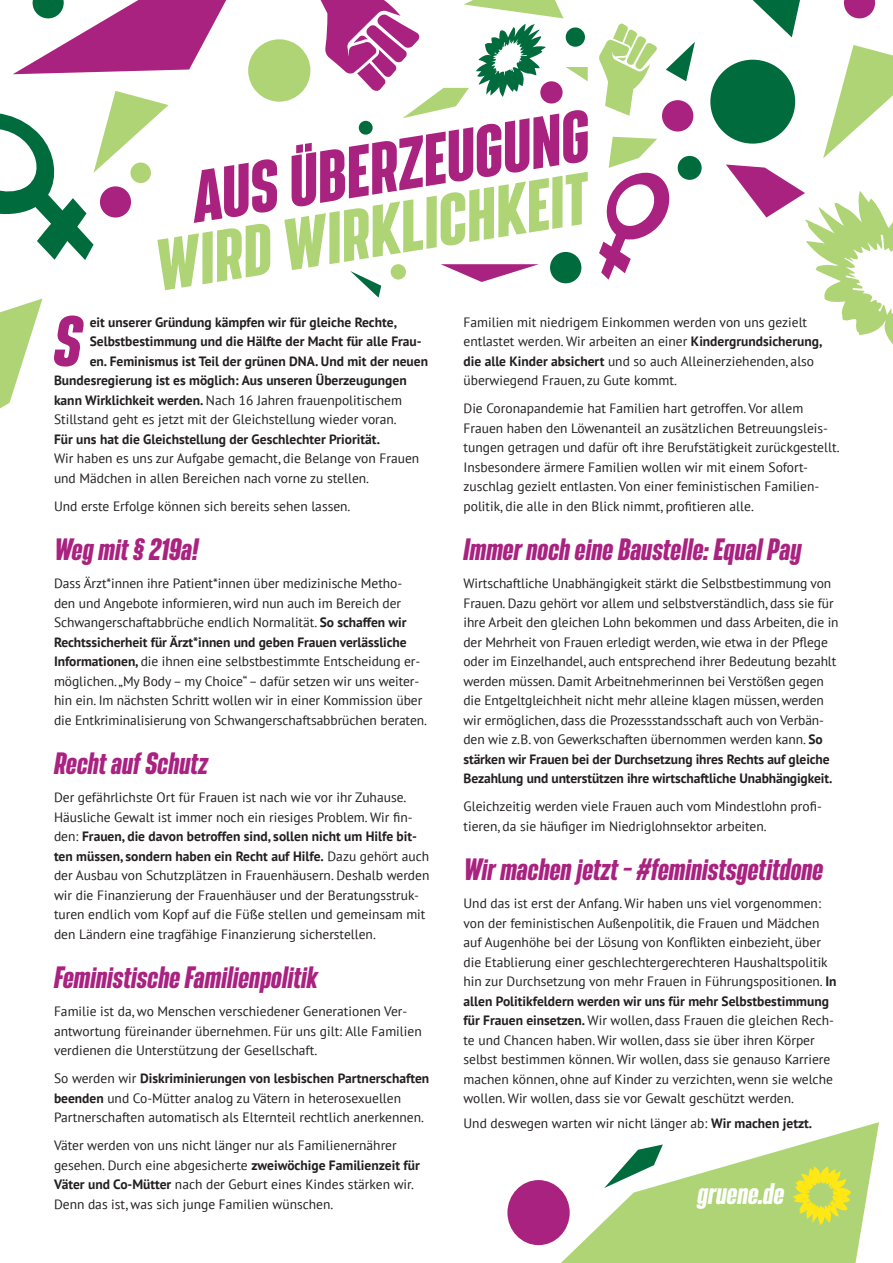
<style>
.page{position:relative;width:893px;height:1263px;background:#fff}
.page>*{position:absolute;margin:0;border:0;box-sizing:border-box;transform-origin:0 0}
.t1{font:italic 700 62.25px "Bereit";color:#a92280}
.t2{font:italic 700 27px "Bereit";color:#a92280}
.t3{font:italic 700 26.25px "Bereit";color:#fff}
.t4{font:13.5px/19.5px "PT Sans";color:#231f20}
.t5{font:700 13.5px "PT Sans";color:#231f20}
.s1{font-weight:700}
</style>
<div class="page">
<div style="left:678px;top:156px;width:24px;height:24px;background:#006b3d;border-radius:50%"></div>
<div style="left:662px;top:100px;width:31px;height:32px;background:#a92280;border-radius:50%"></div>
<svg style="left:666px;top:42px;width:29px;height:39px"></svg>
<svg style="left:599px;top:137px;width:71px;height:143px"></svg>
<svg style="left:599px;top:23px;width:58px;height:93px"></svg>
<div style="left:248px;top:39px;width:62px;height:63px;background:#aed475;border-radius:50%"></div>
<svg style="left:844px;top:0;width:31px;height:18px"></svg>
<div style="left:507px;top:1180px;width:63px;height:65px;background:#a92280;border-radius:50%"></div>
<svg style="left:13px;top:0;width:213px;height:74px"></svg>
<div style="left:710px;top:60px;width:85px;height:84px;background:#006b3d;border-radius:50%"></div>
<svg style="left:0;top:91px;width:277px;height:199px"></svg>
<svg style="left:823px;top:45px;width:70px;height:113px"></svg>
<svg style="left:284px;top:0;width:304px;height:298px"></svg>
<svg style="left:726px;top:165px;width:167px;height:180px"></svg>
<svg style="left:0;top:298px;width:43px;height:110px"></svg>
<svg style="left:753px;top:0;width:47px;height:37px"></svg>
<svg style="left:561px;top:1122px;width:318px;height:141px"></svg>
<h1 class="t1" style="left:54px;top:304px;width:30px">S</h1>
<p class="t5" style="left:90px;top:313px;width:309px">eit unserer Gründung kämpfen wir für gleiche Rechte,</p>
<p class="t5" style="left:90px;top:333px;width:334px">Selbstbestimmung und die Hälfte der Macht für alle Frau-</p>
<p class="t5" style="left:90px;top:352px;width:340px">en. Feminismus ist Teil der grünen DNA. Und mit der neuen</p>
<p class="t5" style="left:54px;top:372px;width:354px">Bundesregierung ist es möglich: Aus unseren Überzeugungen</p>
<p class="t4" style="left:54px;top:390px;width:349px"><span class="s1">kann Wirklichkeit werden.</span> Nach 16 Jahren frauenpolitischem</p>
<p class="t4" style="left:54px;top:410px;width:344px">Stillstand geht es jetzt mit der Gleichstellung wieder voran.</p>
<p class="t5" style="left:54px;top:430px;width:328px">Für uns hat die Gleichstellung der Geschlechter Priorität.</p>
<p class="t4" style="left:54px;top:449px;width:367px">Wir haben es uns zur Aufgabe gemacht, die Belange von Frauen und Mädchen in allen Bereichen nach vorne zu stellen.</p>
<p class="t4" style="left:54px;top:496px;width:298px">Und erste Erfolge können sich bereits sehen lassen.</p>
<h2 class="t2" style="left:54px;top:533px;width:146px">Weg mit § 219a!</h2>
<p class="t4" style="left:54px;top:574px;width:374px">Dass Ärzt*innen ihre Patient*innen über medizinische Metho-<br>den und Angebote informieren, wird nun auch im Bereich der Schwangerschaftabbrüche endlich Normalität. <span class="s1">So schaffen wir Rechtssicherheit für Ärzt*innen und geben Frauen verlässliche Informationen,</span> die ihnen eine selbstbestimmte Entscheidung er&shy;möglichen. „My Body – my Choice“ – dafür setzen wir uns weiter&shy;hin ein. Im nächsten Schritt wollen wir in einer Kommission über die Entkriminalisierung von Schwangerschaftsabbrüchen beraten.</p>
<h2 class="t2" style="left:54px;top:747px;width:155px">Recht auf Schutz</h2>
<p class="t4" style="left:54px;top:787px;width:377px">Der gefährlichste Ort für Frauen ist nach wie vor ihr Zuhause.<br>Häusliche Gewalt ist immer noch ein riesiges Problem. Wir fin&shy;den: <span class="s1">Frauen, die davon betroffen sind, sollen nicht um Hilfe bit&shy;ten müssen, sondern haben ein Recht auf Hilfe.</span> Dazu gehört auch der Ausbau von Schutzplätzen in Frauenhäusern. Deshalb werden wir die Finanzierung der Frauenhäuser und der Beratungsstruk&shy;turen endlich vom Kopf auf die Füße stellen und gemeinsam mit den Ländern eine tragfähige Finanzierung sicherstellen.</p>
<h2 class="t2" style="left:54px;top:961px;width:266px">Feministische Familienpolitik</h2>
<p class="t4" style="left:54px;top:1001px;width:369px">Familie ist da, wo Menschen verschiedener Generationen Ver&shy;antwortung füreinander übernehmen. Für uns gilt: Alle Familien verdienen die Unterstützung der Gesellschaft.</p>
<p class="t4" style="left:54px;top:1068px;width:377px">So werden wir <span class="s1">Diskriminierungen von lesbischen Partnerschaften beenden</span> und Co-Mütter analog zu Vätern in heterosexuellen<br>Partnerschaften automatisch als Elternteil rechtlich anerkennen.</p>
<p class="t4" style="left:54px;top:1135px;width:367px">Väter werden von uns nicht länger nur als Familienernährer gesehen. Durch eine abgesicherte <span class="s1">zweiwöchige Familienzeit für Väter und Co-Mütter</span> nach der Geburt eines Kindes stärken wir.<br>Denn das ist, was sich junge Familien wünschen.</p>
<p class="t4" style="left:463px;top:312px;width:360px">Familien mit niedrigem Einkommen werden von uns gezielt entlastet werden. Wir arbeiten an einer <span class="s1">Kindergrundsicherung, die alle Kinder absichert</span> und so auch Alleinerziehenden, also überwiegend Frauen, zu Gute kommt.</p>
<p class="t4" style="left:463px;top:399px;width:378px">Die Coronapandemie hat Familien hart getroffen. Vor allem Frauen haben den Löwenanteil an zusätzlichen Betreuungsleis&shy;tungen getragen und dafür oft ihre Berufstätigkeit zurückgestellt.<br>Insbesondere ärmere Familien wollen wir mit einem Sofort&shy;zuschlag gezielt entlasten. Von einer feministischen Familien&shy;politik, die alle in den Blick nimmt, profitieren alle.</p>
<h2 class="t2" style="left:463px;top:533px;width:339px">Immer noch eine Baustelle: Equal Pay</h2>
<p class="t4" style="left:463px;top:574px;width:377px">Wirtschaftliche Unabhängigkeit stärkt die Selbstbestimmung von Frauen. Dazu gehört vor allem und selbstverständlich, dass sie für ihre Arbeit den gleichen Lohn bekommen und dass Arbeiten, die in der Mehrheit von Frauen erledigt werden, wie etwa in der Pflege oder im Einzelhandel, auch entsprechend ihrer Bedeutung bezahlt werden müssen. Damit Arbeitnehmerinnen bei Verstößen gegen die Entgeltgleichheit nicht mehr alleine klagen müssen, werden wir ermöglichen, dass die Prozessstandsschaft auch von Verbän&shy;den wie z.B. von Gewerkschaften übernommen werden kann. <span class="s1">So stärken wir Frauen bei der Durchsetzung ihres Rechts auf gleiche Bezahlung und unterstützen ihre wirtschaftliche Unabhängigkeit.</span></p>
<p class="t4" style="left:463px;top:796px;width:360px">Gleichzeitig werden viele Frauen auch vom Mindestlohn profi&shy;tieren, da sie häufiger im Niedriglohnsektor arbeiten.</p>
<h2 class="t2" style="left:463px;top:853px;width:361px">Wir machen jetzt – #feministsgetitdone</h2>
<p class="t4" style="left:463px;top:893px;width:375px">Und das ist erst der Anfang. Wir haben uns viel vorgenommen: von der feministischen Außenpolitik, die Frauen und Mädchen auf Augenhöhe bei der Lösung von Konflikten einbezieht, über die Etablierung einer geschlechtergerechteren Haushaltspolitik hin zur Durchsetzung von mehr Frauen in Führungspositionen. <span class="s1">In allen Politikfeldern werden wir uns für mehr Selbstbestimmung für Frauen einsetzen.</span> Wir wollen, dass Frauen die gleichen Rech&shy;te und Chancen haben. Wir wollen, dass sie über ihren Körper selbst bestimmen können. Wir wollen, dass sie genauso Karriere machen können, ohne auf Kinder zu verzichten, wenn sie welche wollen. Wir wollen, dass sie vor Gewalt geschützt werden.</p>
<p class="t4" style="left:463px;top:1113px;width:350px">Und deswegen warten wir nicht länger ab: <span class="s1">Wir machen jetzt.</span></p>
<h3 class="t3" style="left:697px;top:1178px;width:89px">gruene.de</h3>
</div>
